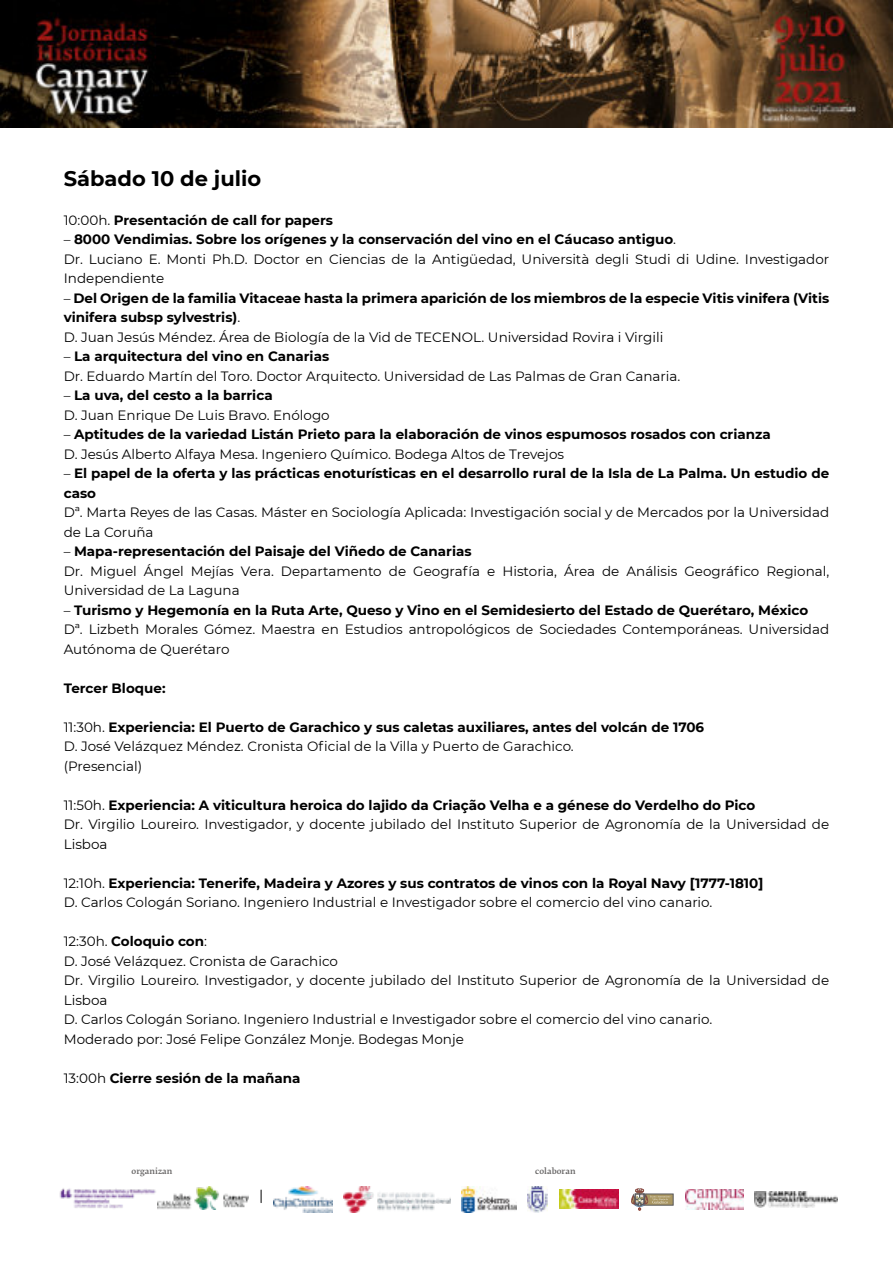
<style>
.page{position:relative;width:893px;height:1263px;background:#fff}
.page>*{position:absolute;margin:0;border:0;box-sizing:border-box;transform-origin:0 0}
.t1{font:700 21px "Montserrat";color:#000}
.t2{font:13.5px/19.5px "Montserrat";color:#000}
.t3{font:700 13.5px/19.5px "Montserrat";color:#000}
.t4{font:500 7.8px "Fedra Serif B Pro";color:#686666}
.s1{font-weight:400}
.s2{font-weight:700}
</style>
<div class="page">
<img style="left:0;top:0;width:893px;height:127px">
<img style="left:162px;top:1186px;width:86px;height:24px">
<img style="left:59px;top:1188px;width:103px;height:22px">
<img style="left:274px;top:1187px;width:58px;height:25px">
<img style="left:462px;top:1187px;width:55px;height:25px">
<img style="left:754px;top:1191px;width:83px;height:16px">
<img style="left:528px;top:1187px;width:20px;height:25px">
<img style="left:559px;top:1190px;width:59px;height:19px">
<div style="left:644px;top:1194px;width:29px;height:11px;background:#aa9762;border:1px solid #5a5a5c"></div>
<svg style="left:631px;top:1188px;width:39px;height:23px"></svg>
<img style="left:685px;top:1189px;width:58px;height:21px">
<img style="left:343px;top:1187px;width:108px;height:25px">
<svg style="left:261px;top:1190px;width:1px;height:13px"></svg>
<h1 class="t1" style="left:64px;top:165px;width:199px">Sábado 10 de julio</h1>
<p class="t3" style="left:64px;top:210px;width:271px"><span class="s1">10:00h.</span> Presentación de call for papers</p>
<p class="t2" style="left:64px;top:230px;width:767px">– <span class="s2">8000 Vendimias. Sobre los orígenes y la conservación del vino en el Cáucaso antiguo</span>.<br>Dr. Luciano E. Monti Ph.D. Doctor en Ciencias de la Antigüedad, Università degli Studi di Udine. Investigador<br>Independiente</p>
<p class="t3" style="left:64px;top:288px;width:767px"><span class="s1">–</span> Del Origen de la familia Vitaceae hasta la primera aparición de los miembros de la especie Vitis vinifera (Vitis vinifera subsp sylvestris)<span class="s1">.<br>D. Juan Jesús Méndez. Área de Biología de la Vid de TECENOL. Universidad Rovira i Virgili</span></p>
<p class="t2" style="left:64px;top:347px;width:618px">– <span class="s2">La arquitectura del vino en Canarias<br></span>Dr. Eduardo Martín del Toro. Doctor Arquitecto. Universidad de Las Palmas de Gran Canaria.</p>
<p class="t2" style="left:64px;top:386px;width:267px">– <span class="s2">La uva, del cesto a la barrica<br></span>D. Juan Enrique De Luis Bravo. Enólogo</p>
<p class="t3" style="left:64px;top:425px;width:708px"><span class="s1">–</span> Aptitudes de la variedad Listán Prieto para la elaboración de vinos espumosos rosados con crianza<br><span class="s1">D. Jesús Alberto Alfaya Mesa. Ingeniero Químico. Bodega Altos de Trevejos</span></p>
<p class="t3" style="left:64px;top:464px;width:767px"><span class="s1">–</span> El papel de la oferta y las prácticas enoturísticas en el desarrollo rural de la Isla de La Palma. Un estudio de caso</p>
<p class="t2" style="left:64px;top:503px;width:767px">Dª. Marta Reyes de las Casas. Máster en Sociología Aplicada: Investigación social y de Mercados por la Universidad de La Coruña</p>
<p class="t2" style="left:64px;top:542px;width:767px">– <span class="s2">Mapa-representación del Paisaje del Viñedo de Canarias<br></span>Dr. Miguel Ángel Mejías Vera. Departamento de Geografía e Historia, Área de Análisis Geográfico Regional,<br>Universidad de La Laguna</p>
<p class="t2" style="left:64px;top:600px;width:767px">– <span class="s2">Turismo y Hegemonía en la Ruta Arte, Queso y Vino en el Semidesierto del Estado de Querétaro, México<br></span>Dª. Lizbeth Morales Gómez. Maestra en Estudios antropológicos de Sociedades Contemporáneas. Universidad<br>Autónoma de Querétaro</p>
<p class="t3" style="left:64px;top:678px;width:103px">Tercer Bloque:</p>
<p class="t2" style="left:64px;top:717px;width:642px">11:30h. <span class="s2">Experiencia: El Puerto de Garachico y sus caletas auxiliares, antes del volcán de 1706<br></span>D. José Velázquez Méndez. Cronista Oficial de la Villa y Puerto de Garachico.<br>(Presencial)</p>
<p class="t2" style="left:64px;top:795px;width:767px">11:50h. <span class="s2">Experiencia: A viticultura heroica do lajido da Criação Velha e a génese do Verdelho do Pico<br></span>Dr. Virgilio Loureiro. Investigador, y docente jubilado del Instituto Superior de Agronomía de la Universidad de<br>Lisboa</p>
<p class="t2" style="left:64px;top:873px;width:701px">12:10h. <span class="s2">Experiencia: Tenerife, Madeira y Azores y sus contratos de vinos con la Royal Navy [1777-1810]<br></span>D. Carlos Cologán Soriano. Ingeniero Industrial e Investigador sobre el comercio del vino canario.</p>
<p class="t2" style="left:64px;top:932px;width:767px">12:30h. <span class="s2">Coloquio con</span>:<br>D. José Velázquez. Cronista de Garachico<br>Dr. Virgilio Loureiro. Investigador, y docente jubilado del Instituto Superior de Agronomía de la Universidad de Lisboa<br>D. Carlos Cologán Soriano. Ingeniero Industrial e Investigador sobre el comercio del vino canario.<br>Moderado por: José Felipe González Monje. Bodegas Monje</p>
<p class="t3" style="left:64px;top:1068px;width:238px"><span class="s1">13:00h</span> Cierre sesión de la mañana</p>
<p class="t4" style="left:132px;top:1167px;width:42px">organizan</p>
<p class="t4" style="left:535px;top:1167px;width:42px">colaboran</p>
</div>
